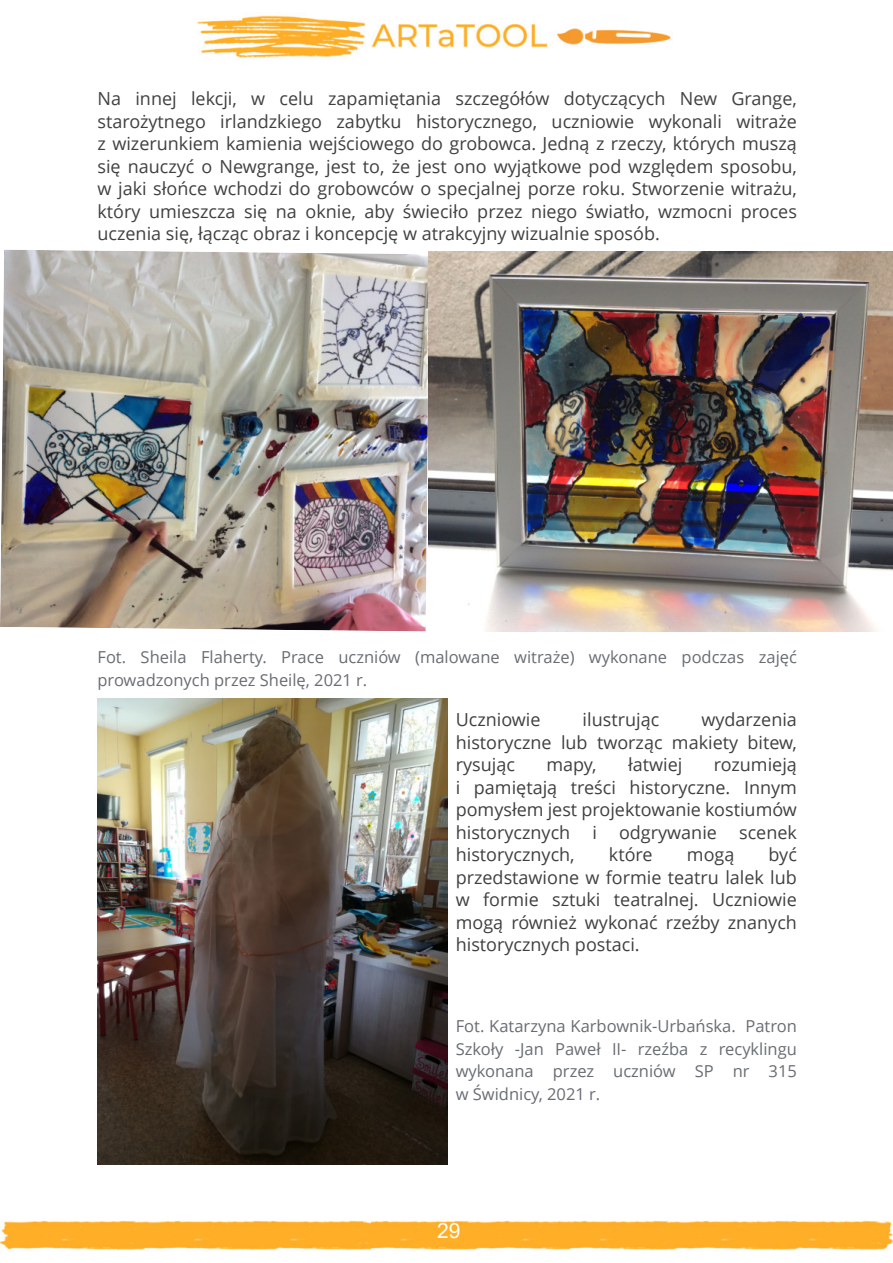
<style>
.page{position:relative;width:893px;height:1263px;background:#fff}
.page>*{position:absolute;margin:0;border:0;box-sizing:border-box;transform-origin:0 0}
.t1{font:21px "Arial";color:#fff}
.t2{font:18px/22.5px "Open Sans";color:#404040;text-align:justify}
.t3{font:16.5px/22.5px "Open Sans";color:#686d73}
</style>
<div class="page">
<img style="left:198px;top:15px;width:473px;height:44px">
<img style="left:0;top:1220px;width:371px;height:30px">
<img style="left:371px;top:1220px;width:200px;height:30px">
<img style="left:571px;top:1220px;width:322px;height:30px">
<img style="left:0;top:250px;width:430px;height:381px">
<img style="left:428px;top:252px;width:465px;height:379px">
<img style="left:97px;top:698px;width:350px;height:467px">
<p class="t2" style="left:97px;top:87px;width:701px">Na innej lekcji, w celu zapamiętania szczegółów dotyczących New Grange, starożytnego irlandzkiego zabytku historycznego, uczniowie wykonali witraże z wizerunkiem kamienia wejściowego do grobowca. Jedną z rzeczy, których muszą się nauczyć o Newgrange, jest to, że jest ono wyjątkowe pod względem sposobu, w jaki słońce wchodzi do grobowców o specjalnej porze roku. Stworzenie witrażu, który umieszcza się na oknie, aby świeciło przez niego światło, wzmocni proces uczenia się, łącząc obraz i koncepcję w atrakcyjny wizualnie sposób.</p>
<p class="t3" style="left:97px;top:646px;width:701px">Fot. Sheila Flaherty. Prace uczniów (malowane witraże) wykonane podczas zajęć prowadzonych przez Sheilę, 2021 r.</p>
<p class="t2" style="left:456px;top:708px;width:86px">Uczniowie</p>
<p class="t2" style="left:583px;top:708px;width:78px">ilustrując</p>
<p class="t2" style="left:456px;top:708px;width:343px;text-indent:246px">wydarzenia historyczne lub tworząc makiety bitew, rysując</p>
<p class="t2" style="left:546px;top:753px;width:52px">mapy,</p>
<p class="t2" style="left:628px;top:753px;width:56px">łatwiej</p>
<p class="t2" style="left:456px;top:753px;width:343px;text-indent:258px">rozumieją i pamiętają treści historyczne. Innym pomysłem jest projektowanie kostiumów historycznych i odgrywanie scenek historycznych,</p>
<p class="t2" style="left:456px;top:843px;width:343px;text-indent:313px">być przedstawione w formie teatru lalek lub w formie sztuki teatralnej. Uczniowie mogą również wykonać rzeźby znanych historycznych postaci.</p>
<p class="t2" style="left:609px;top:843px;width:45px">które</p>
<p class="t2" style="left:687px;top:843px;width:49px">mogą</p>
<p class="t3" style="left:456px;top:1015px;width:343px;text-align:justify">Fot. Katarzyna Karbownik-Urbańska. Patron Szkoły -Jan Paweł II- rzeźba z recyklingu wykonana przez uczniów SP nr 315 w Świdnicy, 2021 r.</p>
<p class="t1" style="left:437px;top:1216px;width:25px">29</p>
</div>
